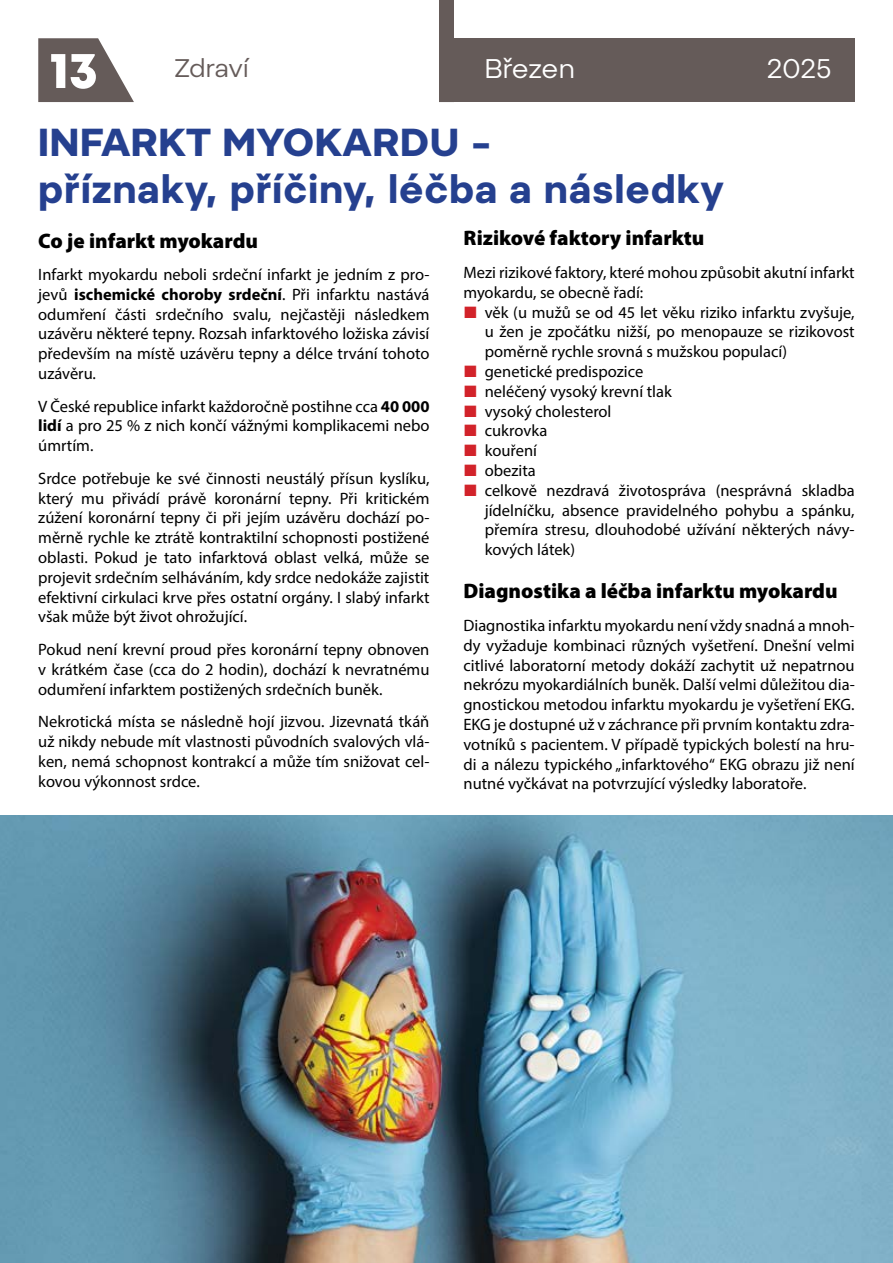
<style>
.page{position:relative;width:893px;height:1263px;background:#fff}
.page>*{position:absolute;margin:0;border:0;box-sizing:border-box;transform-origin:0 0}
.t1{font:51px "Mont Heavy DEMO";color:#fff}
.t2{font:700 39px/46.8px "Pepi";letter-spacing:.02em;color:#25408f}
.t3{font:27px "Pepi";letter-spacing:-.01em;color:#fff}
.t4{font:25.5px "Pepi";letter-spacing:-.02em;color:#655b59}
.t5{font:900 21px "Myriad Pro";color:#000}
.t6{font:16.5px/19.8px "Myriad Pro";color:#000;text-align:justify}
.s1{font-weight:700}
</style>
<div class="page">
<svg style="left:38px;top:38px;width:96px;height:64px"></svg>
<div style="left:446px;top:38px;width:409px;height:64px;background:#655b59"></div>
<div style="left:439px;top:0;width:15px;height:102px;background:#655b59"></div>
<img style="left:0;top:815px;width:893px;height:448px">
<h1 class="t1" style="left:50px;top:41px;width:50px">13</h1>
<h3 class="t4" style="left:174px;top:53px;width:76px">Zdraví</h3>
<h3 class="t3" style="left:485px;top:53px;width:92px">Březen</h3>
<h3 class="t3" style="left:767px;top:53px;width:66px">2025</h3>
<h2 class="t2" style="left:38px;top:118px;width:24px">Infa</h2>
<h2 class="t2" style="left:131px;top:118px;width:183px">rkt myoka</h2>
<h2 class="t2" style="left:38px;top:118px;width:687px;text-indent:334px">rdu –<br>příznaky, příčiny, léčba a následky</h2>
<p class="t5" style="left:38px;top:226px;width:221px">Co je infarkt myokardu</p>
<p class="t6" style="left:38px;top:264px;width:393px">Infarkt myokardu neboli srdeční infarkt je jedním z pro&shy;jevů <span class="s1">ischemické choroby srdeční</span>. Při infarktu nastává odumření části srdečního svalu, nejčastěji následkem uzávěru některé tepny. Rozsah infarktového ložiska závisí především na místě uzávěru tepny a délce trvání tohoto uzávěru.</p>
<p class="t6" style="left:38px;top:396px;width:393px">V České republice infarkt každoročně postihne cca <span class="s1">40 000 lidí</span> a pro 25 % z nich končí vážnými komplikacemi nebo úmrtím.</p>
<p class="t6" style="left:38px;top:468px;width:393px">Srdce potřebuje ke své činnosti neustálý přísun kyslíku, který mu přivádí právě koronární tepny. Při kritickém zúžení koronární tepny či při jejím uzávěru dochází po&shy;měrně rychle ke ztrátě kontraktilní schopnosti postižené oblasti. Pokud je tato infarktová oblast velká, může se projevit srdečním selháváním, kdy srdce nedokáže zajistit efektivní cirkulaci krve přes ostatní orgány. I slabý infarkt však může být život ohrožující.</p>
<p class="t6" style="left:38px;top:639px;width:393px">Pokud není krevní proud přes koronární tepny obnoven v krátkém čase (cca do 2 hodin), dochází k nevratnému odumření infarktem postižených srdečních buněk.</p>
<p class="t6" style="left:38px;top:711px;width:393px">Nekrotická místa se následně hojí jizvou. Jizevnatá tkáň už nikdy nebude mít vlastnosti původních svalových vlá&shy;ken, nemá schopnost kontrakcí a může tím snižovat cel&shy;kovou výkonnost srdce.</p>
<p class="t5" style="left:463px;top:224px;width:242px">Rizikové faktory infarktu</p>
<p class="t6" style="left:463px;top:262px;width:393px">Mezi rizikové faktory, které mohou způsobit akutní infarkt myokardu, se obecně řadí:</p>
<p class="t6" style="left:485px;top:302px;width:371px;text-align:left">věk (u mužů se od 45 let věku riziko infarktu zvyšuje, u žen je zpočátku nižší, po menopauze se rizikovost poměrně rychle srovná s mužskou populací) genetické predispozice<br>neléčený vysoký krevní tlak<br>vysoký cholesterol<br>cukrovka<br>kouření<br>obezita<br>celkově nezdravá životospráva (nesprávná skladba jídelníčku, absence pravidelného pohybu a spánku, přemíra stresu, dlouhodobé užívání některých návy&shy;kových látek)</p>
<p class="t5" style="left:463px;top:577px;width:376px">Diagnostika a léčba infarktu myokardu</p>
<p class="t6" style="left:463px;top:615px;width:393px">Diagnostika infarktu myokardu není vždy snadná a mnoh&shy;dy vyžaduje kombinaci různých vyšetření. Dnešní velmi citlivé laboratorní metody dokáží zachytit už nepatrnou nekrózu myokardiálních buněk. Další velmi důležitou dia&shy;gnostickou metodou infarktu myokardu je vyšetření EKG.<br>EKG je dostupné už v záchrance při prvním kontaktu zdra&shy;votníků s pacientem. V případě typických bolestí na hru&shy;di a nálezu typického „infarktového“ EKG obrazu již není nutné vyčkávat na potvrzující výsledky laboratoře.</p>
</div>
